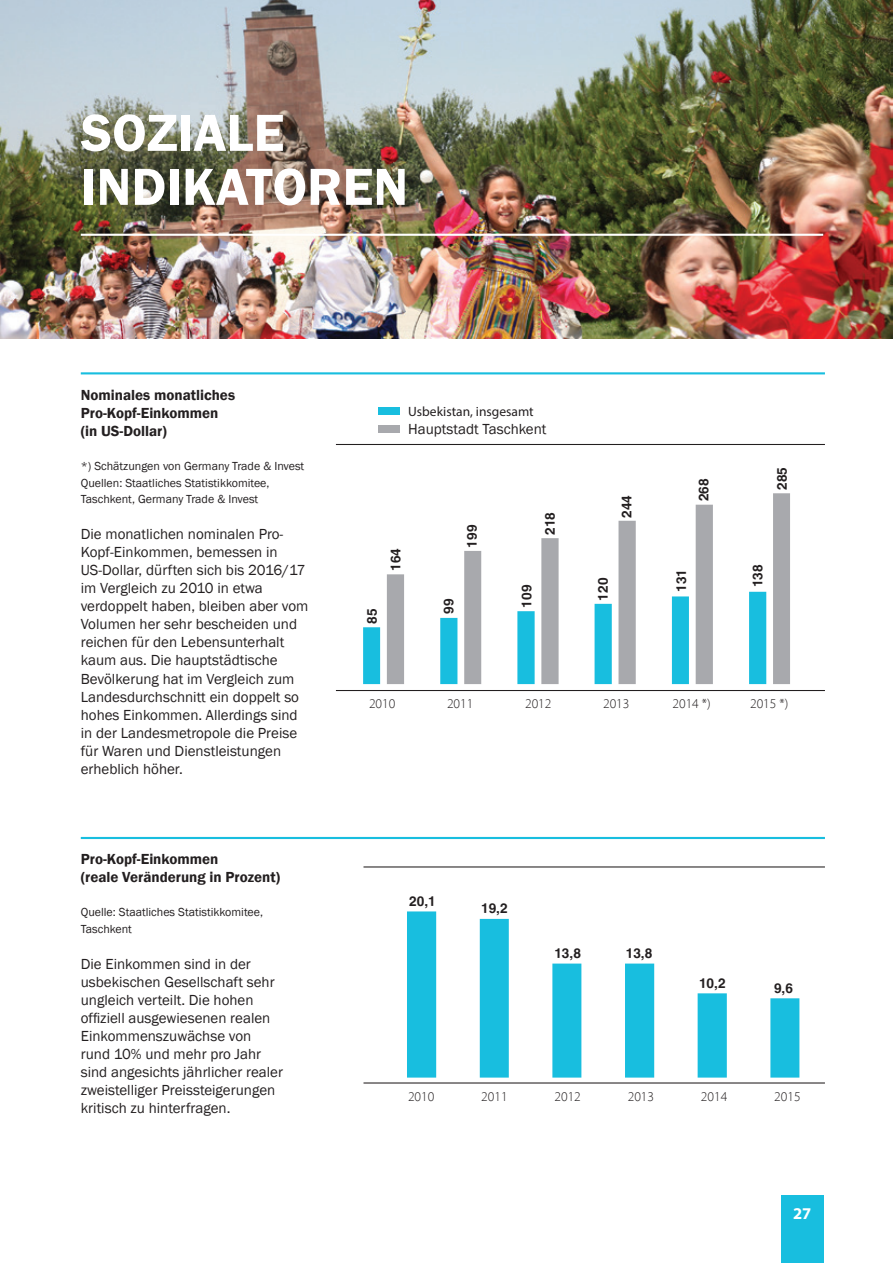
<style>
.page{position:relative;width:893px;height:1263px;background:#fff}
.page>*{position:absolute;margin:0;border:0;box-sizing:border-box;transform-origin:0 0}
.t1{font:600 54px/54px "Franklin Gothic";color:#fff}
.t2{font:700 16.5px "Myriad Pro";color:#fff}
.t3{font:15px/18px "Franklin Gothic";color:#231f20}
.t4{font:600 15px/18px "Franklin Gothic";color:#231f20}
.t5{font:700 13.5px "K Helios";color:#231f20}
.t6{font:300 13.5px "Myriad Pro";color:#231f20}
.t7{font:13.5px "Myriad Pro";color:#231f20}
.t8{font:12px/16.5px "Franklin Gothic";color:#231f20}
</style>
<div class="page">
<div style="left:781px;top:1195px;width:42px;height:68px;background:#18bedf"></div>
<img style="left:0;top:0;width:893px;height:338px">
<hr style="left:81px;top:234px;width:742px;height:2px;background:#fff">
<hr style="left:81px;top:372px;width:744px;height:2px;background:#18bedf">
<hr style="left:81px;top:837px;width:744px;height:2px;background:#18bedf">
<hr style="left:336px;top:690px;width:489px;height:1px;background:#231f20">
<hr style="left:336px;top:444px;width:489px;height:1px;background:#231f20">
<div style="left:378px;top:408px;width:22px;height:7px;background:#18bedf"></div>
<div style="left:378px;top:425px;width:22px;height:7px;background:#a8a9ad"></div>
<svg style="left:363px;top:592px;width:24px;height:92px"></svg>
<svg style="left:387px;top:493px;width:403px;height:191px"></svg>
<hr style="left:363px;top:866px;width:462px;height:1px;background:#231f20">
<hr style="left:363px;top:1082px;width:462px;height:1px;background:#231f20">
<svg style="left:407px;top:911px;width:392px;height:166px"></svg>
<h1 class="t1" style="left:81px;top:106px;width:329px">SOZIALE<br>INDIKATOREN</h1>
<p class="t4" style="left:81px;top:386px;width:156px">Nominales monatliches<br>Pro-Kopf-Einkommen (in US-Dollar)</p>
<p class="t8" style="left:81px;top:458px;width:225px">*) Schätzungen von Germany Trade &amp; Invest<br>Quellen: Staatliches Statistikkomitee,<br>Taschkent, Germany Trade &amp; Invest</p>
<p class="t3" style="left:81px;top:526px;width:229px">Die monatlichen nominalen Pro-<br>Kopf-Einkommen, bemessen in<br>US-Dollar, dürften sich bis 2016/17 im Vergleich zu 2010 in etwa verdoppelt haben, bleiben aber vom<br>Volumen her sehr bescheiden und reichen für den Lebensunterhalt kaum aus. Die hauptstädtische<br>Bevölkerung hat im Vergleich zum<br>Landesdurchschnitt ein doppelt so hohes Einkommen. Allerdings sind in der Landesmetropole die Preise für Waren und Dienstleistungen erheblich höher.</p>
<p class="t4" style="left:81px;top:850px;width:201px">Pro-Kopf-Einkommen<br>(reale Veränderung in Prozent)</p>
<p class="t8" style="left:81px;top:904px;width:184px">Quelle: Staatliches Statistikkomitee,<br>Taschkent</p>
<p class="t3" style="left:81px;top:955px;width:204px">Die Einkommen sind in der usbekischen Gesellschaft sehr ungleich verteilt. Die hohen offiziell ausgewiesenen realen<br>Einkommenszuwächse von rund 10% und mehr pro Jahr sind angesichts jährlicher realer zweistelliger Preissteigerungen kritisch zu hinterfragen.</p>
<p class="t7" style="left:408px;top:403px;width:127px">Usbekistan, insgesamt</p>
<p class="t3" style="left:408px;top:420px;width:140px">Hauptstadt Taschkent</p>
<p class="t5" style="left:388px;top:571px;width:24px;rotate:-90deg">164</p>
<p class="t5" style="left:364px;top:623px;width:17px;rotate:-90deg">85</p>
<p class="t5" style="left:464px;top:547px;width:24px;rotate:-90deg">199</p>
<p class="t5" style="left:441px;top:614px;width:17px;rotate:-90deg">99</p>
<p class="t5" style="left:542px;top:535px;width:24px;rotate:-90deg">218</p>
<p class="t5" style="left:519px;top:608px;width:24px;rotate:-90deg">109</p>
<p class="t5" style="left:619px;top:518px;width:24px;rotate:-90deg">244</p>
<p class="t5" style="left:595px;top:601px;width:24px;rotate:-90deg">120</p>
<p class="t5" style="left:696px;top:501px;width:24px;rotate:-90deg">268</p>
<p class="t5" style="left:673px;top:592px;width:24px;rotate:-90deg">131</p>
<p class="t5" style="left:774px;top:490px;width:24px;rotate:-90deg">285</p>
<p class="t5" style="left:750px;top:587px;width:24px;rotate:-90deg">138</p>
<p class="t6" style="left:369px;top:696px;width:28px">2010</p>
<p class="t6" style="left:447px;top:696px;width:28px">2011</p>
<p class="t6" style="left:525px;top:696px;width:28px">2012</p>
<p class="t6" style="left:603px;top:696px;width:28px">2013</p>
<p class="t6" style="left:672px;top:696px;width:40px">2014 *)</p>
<p class="t6" style="left:750px;top:696px;width:40px">2015 *)</p>
<p class="t5" style="left:409px;top:893px;width:28px">20,1</p>
<p class="t5" style="left:481px;top:900px;width:28px">19,2</p>
<p class="t5" style="left:554px;top:945px;width:28px">13,8</p>
<p class="t5" style="left:626px;top:945px;width:28px">13,8</p>
<p class="t5" style="left:699px;top:975px;width:28px">10,2</p>
<p class="t5" style="left:774px;top:980px;width:20px">9,6</p>
<p class="t6" style="left:408px;top:1089px;width:28px">2010</p>
<p class="t6" style="left:481px;top:1089px;width:28px">2011</p>
<p class="t6" style="left:554px;top:1089px;width:28px">2012</p>
<p class="t6" style="left:628px;top:1089px;width:28px">2013</p>
<p class="t6" style="left:701px;top:1089px;width:28px">2014</p>
<p class="t6" style="left:774px;top:1089px;width:28px">2015</p>
<p class="t2" style="left:793px;top:1203px;width:20px">27</p>
</div>
